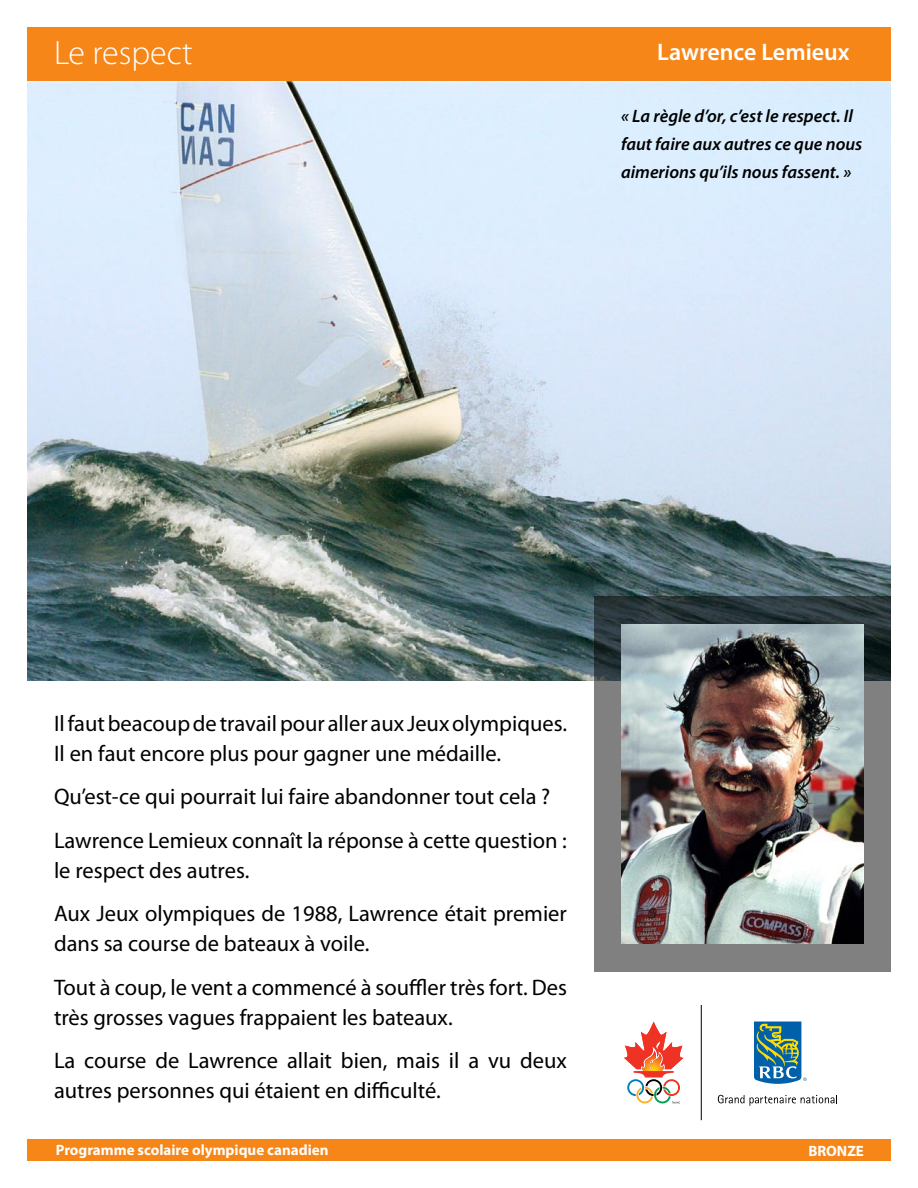
<style>
.page{position:relative;width:918px;height:1188px;background:#fff}
.page>*{position:absolute;margin:0;border:0;box-sizing:border-box;transform-origin:0 0}
.t1{font:300 34.05px "Myriad Pro";color:#fff}
.t2{font:600 24px "Myriad Pro";color:#fff}
.t3{font:22.5px/43.5px "Myriad Pro";color:#000}
.t4{font:italic 600 18px/28.5px "Myriad Pro";color:#000}
.t5{font:700 15px "Myriad Pro";color:#fff}
</style>
<div class="page">
<div style="left:27px;top:1139px;width:864px;height:22px;background:#f78618"></div>
<img style="left:27px;top:81px;width:864px;height:599px">
<div style="left:27px;top:27px;width:864px;height:54px;background:#f78618"></div>
<svg style="left:594px;top:596px;width:297px;height:376px;background:#626668"></svg>
<img style="left:621px;top:624px;width:243px;height:319px">
<svg style="left:624px;top:1021px;width:60px;height:83px"></svg>
<hr style="left:701px;top:1005px;width:1px;height:115px;background:#000">
<svg style="left:718px;top:1095px;width:26px;height:8px"></svg>
<svg style="left:750px;top:1095px;width:87px;height:11px"></svg>
<svg style="left:754px;top:1022px;width:53px;height:62px;background:#59929d"></svg>
<h1 class="t1" style="left:54px;top:32px;width:140px">Le respect</h1>
<p class="t2" style="left:657px;top:37px;width:194px">Lawrence Lemieux</p>
<p class="t4" style="left:621px;top:101px;width:243px">« La règle d’or, c’est le respect. Il faut faire aux autres ce que nous aimerions qu’ils nous fassent. »</p>
<p class="t3" style="left:54px;top:708px;width:514px;line-height:30px">Il faut beacoup de travail pour aller aux Jeux olympiques.<br>Il en faut encore plus pour gagner une médaille.</p>
<p class="t3" style="left:54px;top:775px;width:514px">Qu’est-ce qui pourrait lui faire abandonner tout cela ?<br>Lawrence Lemieux connaît la réponse à cette question :</p>
<p class="t3" style="left:54px;top:848px;width:514px">le respect des autres.<br>Aux Jeux olympiques de 1988, Lawrence était premier</p>
<p class="t3" style="left:54px;top:922px;width:515px">dans sa course de bateaux à voile.<br>Tout à coup, le vent a commencé à souffler très fort. Des</p>
<p class="t3" style="left:54px;top:995px;width:514px">très grosses vagues frappaient les bateaux.<br>La course de Lawrence allait bien, mais il a vu deux</p>
<p class="t3" style="left:54px;top:1069px;width:388px">autres personnes qui étaient en difficulté.</p>
<p class="t5" style="left:56px;top:1140px;width:274px">Programme scolaire olympique canadien</p>
<p class="t5" style="left:808px;top:1141px;width:57px">BRONZE</p>
</div>
